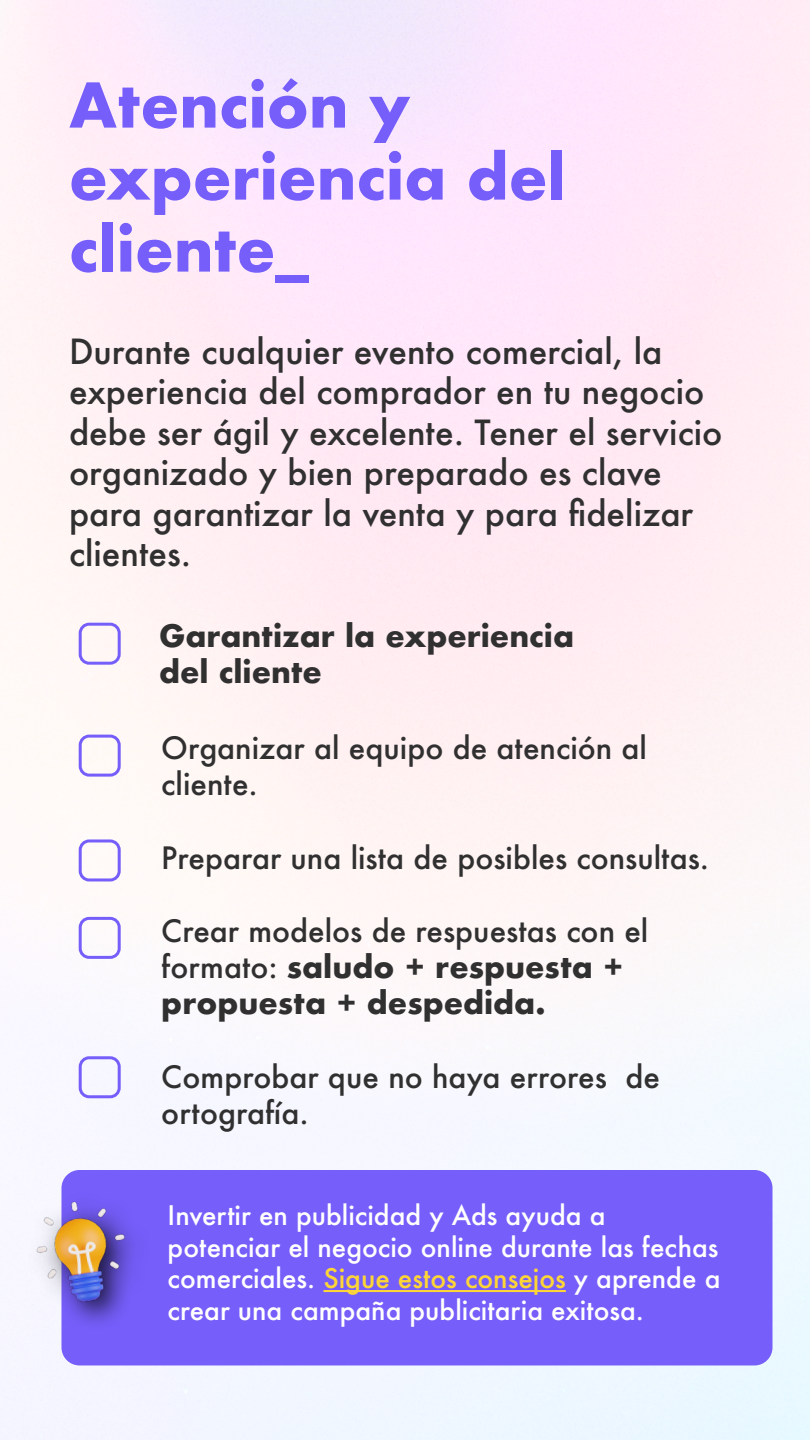
<style>
.page{position:relative;width:810px;height:1440px;background:#fff}
.page>*{position:absolute;margin:0;border:0;box-sizing:border-box;transform-origin:0 0}
.t1{font:700 60px/72px "Futura";color:#755efa}
.t2{font:500 33.75px/40.5px "Futura";color:#313031}
.t3{font:500 30px/36px "Futura";color:#313031}
.t4{font:700 30px/36px "Futura";color:#313031}
.t5{font:500 26.25px/31.5px "Futura";color:#fff}
.s1{font-weight:700}
.s2{color:#ffd636}
</style>
<div class="page">
<img style="left:0;top:0;width:810px;height:1440px">
<div style="left:79px;top:623px;width:42px;height:42px;border:3px solid #755efa;border-radius:9px"></div>
<div style="left:79px;top:735px;width:42px;height:42px;border:3px solid #755efa;border-radius:9px"></div>
<div style="left:79px;top:839px;width:42px;height:42px;border:3px solid #755efa;border-radius:9px"></div>
<div style="left:79px;top:917px;width:42px;height:42px;border:3px solid #755efa;border-radius:9px"></div>
<div style="left:79px;top:1056px;width:42px;height:42px;border:3px solid #755efa;border-radius:9px"></div>
<div style="left:61px;top:1170px;width:711px;height:195px;background:#755efa;border-radius:18px"></div>
<hr style="left:323px;top:1290px;width:243px;height:2px;background:#ffd636">
<div style="left:25px;top:1189px;width:128px;height:142px;background:#000;opacity:.75"></div>
<img style="left:19px;top:1188px;width:127px;height:127px">
<h1 class="t1" style="left:69px;top:69px;width:498px">Atención y experiencia del cliente_</h1>
<p class="t2" style="left:69px;top:330px;width:655px">Durante cualquier evento comercial, la experiencia del comprador en tu negocio debe ser ágil y excelente. Tener el servicio organizado y bien preparado es clave para garantizar la venta y para fidelizar clientes.</p>
<p class="t4" style="left:159px;top:618px;width:417px">Garantizar la experiencia del cliente</p>
<p class="t3" style="left:161px;top:730px;width:487px">Organizar al equipo de atención al cliente.</p>
<p class="t3" style="left:161px;top:839px;width:549px">Preparar una lista de posibles consultas.</p>
<p class="t3" style="left:161px;top:913px;width:489px">Crear modelos de respuestas con el formato: <span class="s1">saludo + respuesta + propuesta + despedida.</span></p>
<p class="t3" style="left:161px;top:1058px;width:500px">Comprobar que no haya errores de ortografía.</p>
<p class="t5" style="left:168px;top:1200px;width:554px">Invertir en publicidad y Ads ayuda a potenciar el negocio online durante las fechas comerciales. <span class="s2">Sigue estos consejos</span> y aprende a crear una campaña publicitaria exitosa.</p>
</div>
